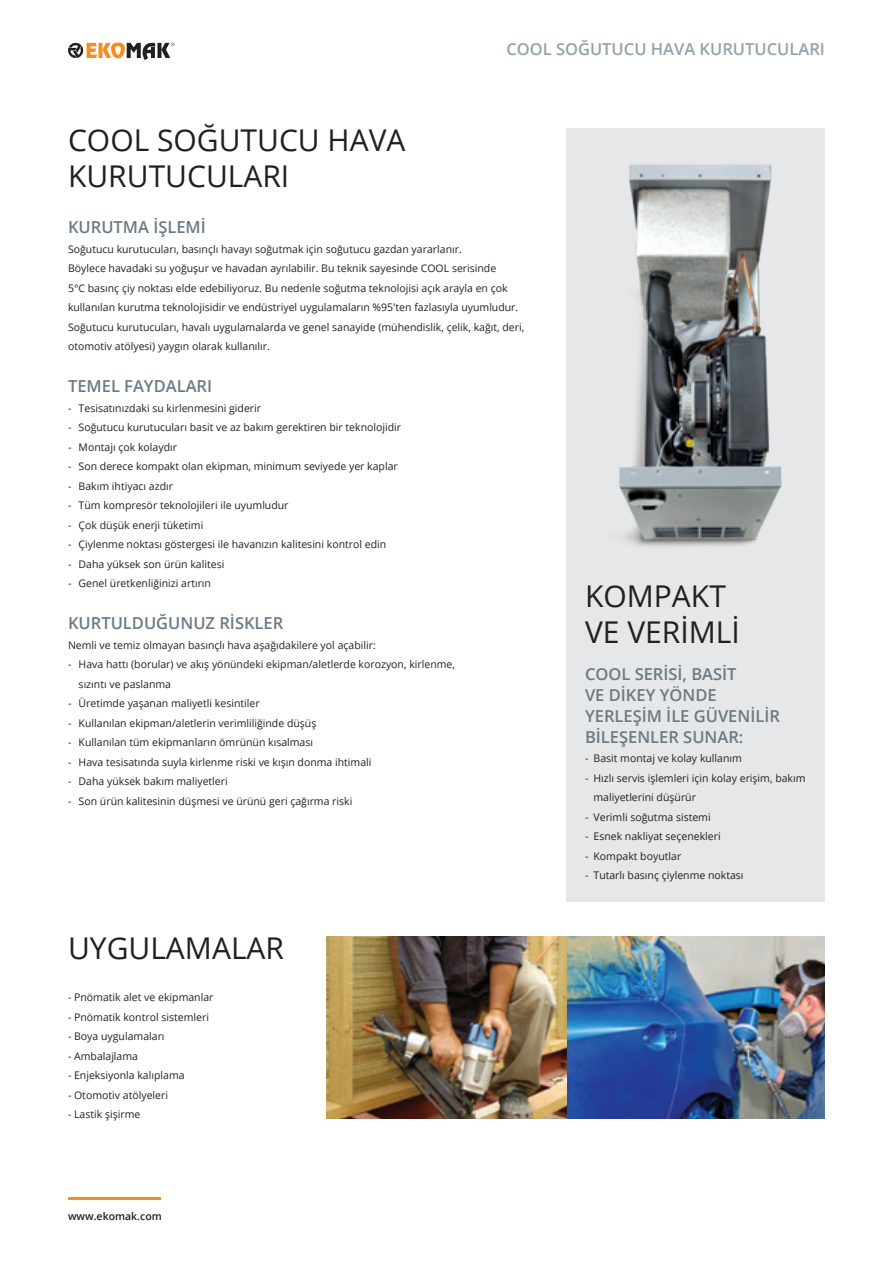
<style>
.page{position:relative;width:893px;height:1263px;background:#fff}
.page>*{position:absolute;margin:0;border:0;box-sizing:border-box;transform-origin:0 0}
.t1{font:30px/36px "Open Sans";color:#231f20}
.t2{font:600 16.5px/21px "Open Sans";color:#6b7a83}
.t3{font:600 16.5px "Open Sans";color:#94a2aa}
.t4{font:10.5px/19.5px "Open Sans";color:#231f20}
.t5{font:600 10.5px "Open Sans";color:#231f20}
</style>
<div class="page">
<div style="left:567px;top:128px;width:258px;height:773px;background:#e6e7e9"></div>
<img style="left:326px;top:936px;width:499px;height:182px">
<img style="left:566px;top:135px;width:216px;height:429px">
<svg style="left:68px;top:42px;width:106px;height:18px"></svg>
<hr style="left:68px;top:1197px;width:93px;height:3px;background:#f68c23">
<h2 class="t3" style="left:506px;top:38px;width:320px">COOL SOĞUTUCU HAVA KURUTUCULARI</h2>
<h1 class="t1" style="left:68px;top:121px;width:339px">COOL SOĞUTUCU HAVA<br>KURUTUCULARI</h1>
<h2 class="t2" style="left:68px;top:216px;width:139px">KURUTMA IŞLEMI</h2>
<p class="t4" style="left:68px;top:239px;width:458px">Soğutucu kurutucuları, basınçlı havayı soğutmak için soğutucu gazdan yararlanır.<br>Böylece havadaki su yoğuşur ve havadan ayrılabilir. Bu teknik sayesinde COOL serisinde<br>5°C basınç çiy noktası elde edebiliyoruz. Bu nedenle soğutma teknolojisi açık arayla en çok kullanılan kurutma teknolojisidir ve endüstriyel uygulamaların %95'ten fazlasıyla uyumludur.<br>Soğutucu kurutucuları, havalı uygulamalarda ve genel sanayide (mühendislik, çelik, kağıt, deri, otomotiv atölyesi) yaygın olarak kullanılır.</p>
<h2 class="t2" style="left:68px;top:375px;width:146px">TEMEL FAYDALARI</h2>
<p class="t4" style="left:68px;top:398px;width:195px">- Tesisatınızdaki su kirlenmesini giderir</p>
<p class="t4" style="left:68px;top:417px;width:335px">- Soğutucu kurutucuları basit ve az bakım gerektiren bir teknolojidir</p>
<p class="t4" style="left:68px;top:437px;width:111px">- Montajı çok kolaydır</p>
<p class="t4" style="left:68px;top:456px;width:331px">- Son derece kompakt olan ekipman, minimum seviyede yer kaplar</p>
<p class="t4" style="left:68px;top:476px;width:107px">- Bakım ihtiyacı azdır</p>
<p class="t4" style="left:68px;top:495px;width:222px">- Tüm kompresör teknolojileri ile uyumludur</p>
<p class="t4" style="left:68px;top:515px;width:137px">- Çok düşük enerji tüketimi</p>
<p class="t4" style="left:68px;top:534px;width:320px">- Çiylenme noktası göstergesi ile havanızın kalitesini kontrol edin</p>
<p class="t4" style="left:68px;top:554px;width:158px">- Daha yüksek son ürün kalitesi</p>
<p class="t4" style="left:68px;top:573px;width:145px">- Genel üretkenliğinizi artırın</p>
<h2 class="t2" style="left:68px;top:612px;width:217px">KURTULDUĞUNUZ RISKLER</h2>
<p class="t4" style="left:68px;top:635px;width:309px">Nemli ve temiz olmayan basınçlı hava aşağıdakilere yol açabilir:</p>
<p class="t4" style="left:79px;top:654px;width:378px;text-indent:-11px">- Hava hattı (borular) ve akış yönündeki ekipman/aletlerde korozyon, kirlenme, sızıntı ve paslanma</p>
<p class="t4" style="left:68px;top:693px;width:193px">- Üretimde yaşanan maliyetli kesintiler</p>
<p class="t4" style="left:68px;top:713px;width:250px">- Kullanılan ekipman/aletlerin verimliliğinde düşüş</p>
<p class="t4" style="left:68px;top:732px;width:247px">- Kullanılan tüm ekipmanların ömrünün kısalması</p>
<p class="t4" style="left:68px;top:752px;width:305px">- Hava tesisatında suyla kirlenme riski ve kışın donma ihtimali</p>
<p class="t4" style="left:68px;top:771px;width:161px">- Daha yüksek bakım maliyetleri</p>
<p class="t4" style="left:68px;top:791px;width:286px">- Son ürün kalitesinin düşmesi ve ürünü geri çağırma riski</p>
<h1 class="t1" style="left:68px;top:930px;width:218px">UYGULAMALAR</h1>
<p class="t4" style="left:68px;top:987px;width:147px">- Pnömatik alet ve ekipmanlar</p>
<p class="t4" style="left:68px;top:1007px;width:142px">- Pnömatik kontrol sistemleri</p>
<p class="t4" style="left:68px;top:1026px;width:98px">- Boya uygulamaları</p>
<p class="t4" style="left:68px;top:1046px;width:72px">- Ambalajlama</p>
<p class="t4" style="left:68px;top:1065px;width:118px">- Enjeksiyonla kalıplama</p>
<p class="t4" style="left:68px;top:1085px;width:102px">- Otomotiv atölyeleri</p>
<p class="t4" style="left:68px;top:1104px;width:74px">- Lastik şişirme</p>
<p class="t5" style="left:68px;top:1209px;width:95px">www.ekomak.com</p>
<h1 class="t1" style="left:585px;top:577px;width:156px">KOMPAKT<br>VE VERIMLI</h1>
<h2 class="t2" style="left:585px;top:663px;width:196px">COOL SERISI, BASIT<br>VE DIKEY YÖNDE<br>YERLEŞIM ILE GÜVENILIR<br>BILEŞENLER SUNAR:</h2>
<p class="t4" style="left:585px;top:748px;width:158px">- Basit montaj ve kolay kullanım</p>
<p class="t4" style="left:593px;top:768px;width:214px;text-indent:-9px">- Hızlı servis işlemleri için kolay erişim, bakım maliyetlerini düşürür</p>
<p class="t4" style="left:585px;top:807px;width:127px">- Verimli soğutma sistemi</p>
<p class="t4" style="left:585px;top:826px;width:137px">- Esnek nakliyat seçenekleri</p>
<p class="t4" style="left:585px;top:846px;width:98px">- Kompakt boyutlar</p>
<p class="t4" style="left:585px;top:865px;width:160px">- Tutarlı basınç çiylenme noktası</p>
</div>
